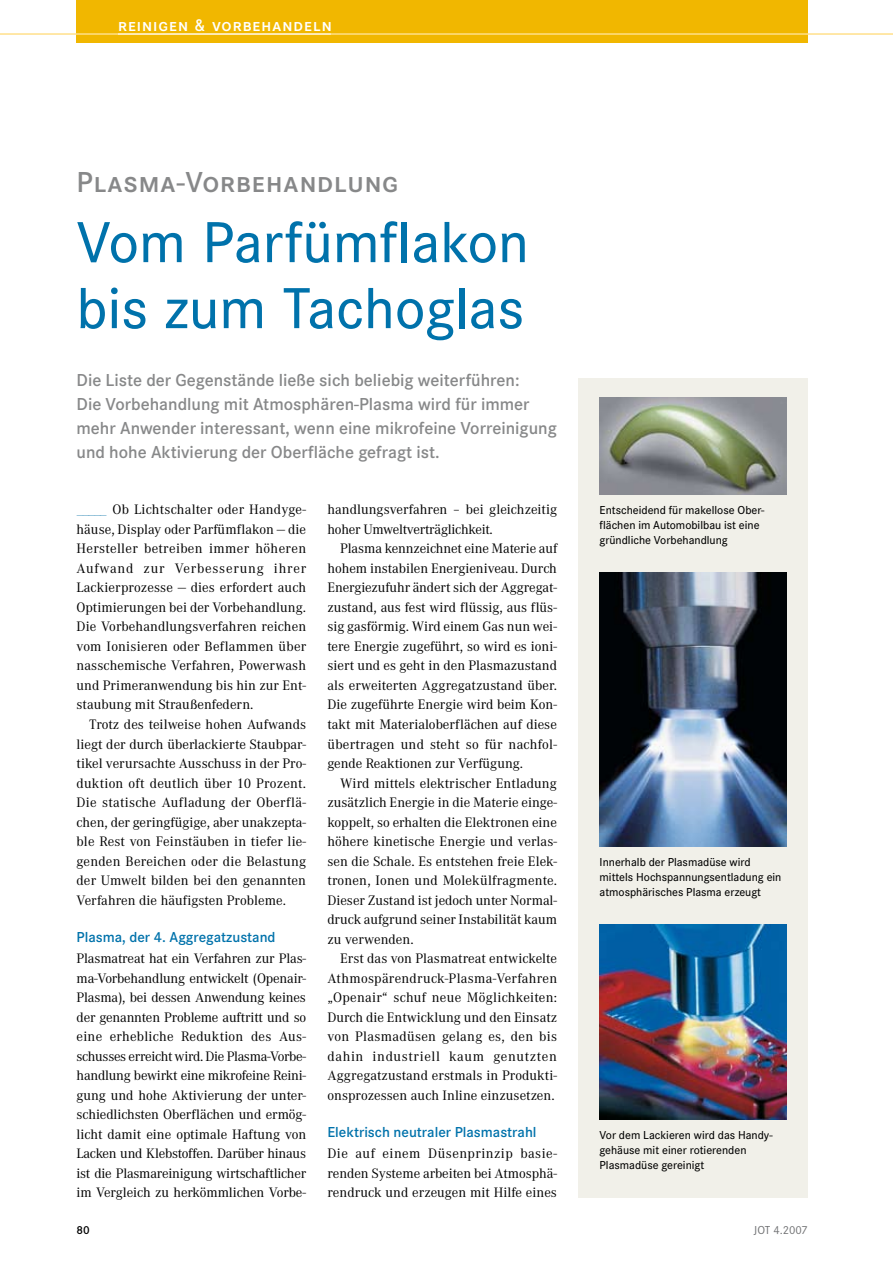
<style>
.page{position:relative;width:893px;height:1263px;background:#fff}
.page>*{position:absolute;margin:0;border:0;box-sizing:border-box;transform-origin:0 0}
.t1{font:500 60px/66px "Corporate STOT";color:#0072ab}
.t2{font:30px "Corporate SSCTOT Dem";letter-spacing:.025em;color:#878889}
.t3{font:18px/24px "Corporate STOT Dem";color:#878889}
.t4{font:18px "Corporate SSCTOT Dem";letter-spacing:.05em;color:#fff}
.t5{font:15px "Corporate STOT Dem";color:#0072ab}
.t6{font:14.25px/19.5px "Corporate ATOT";letter-spacing:.005em;color:#000;text-align:justify}
.t7{font:500 12px/15px "Corporate STOT";color:#000}
.t8{font:12px "Corporate STOT";color:#707173}
.t9{font:12px "Corporate STOT Dem";color:#000}
.s1{color:#559ec3}
</style>
<div class="page">
<div style="left:77px;top:0;width:731px;height:43px;background:#f1b700"></div>
<div style="left:578px;top:378px;width:230px;height:819px;background:#f1f0e9"></div>
<img style="left:600px;top:397px;width:187px;height:98px">
<hr style="left:0;top:34px;width:893px;height:1px;background:#ffe08a">
<img style="left:600px;top:573px;width:187px;height:273px">
<img style="left:600px;top:924px;width:187px;height:195px">
<hr style="left:118px;top:34px;width:213px;height:1px;background:#fff">
<p class="t4" style="left:118px;top:14px;width:215px">reinigen &amp; vorbehandeln</p>
<h2 class="t2" style="left:77px;top:165px;width:324px">Plasma-Vorbehandlung</h2>
<h1 class="t1" style="left:77px;top:210px;width:454px">Vom Parfümflakon bis zum Tachoglas</h1>
<p class="t3" style="left:77px;top:368px;width:482px">Die Liste der Gegenstände ließe sich beliebig weiterführen:<br>Die Vorbehandlung mit Atmosphären-Plasma wird für immer mehr Anwender interessant, wenn eine mikrofeine Vorreinigung und hohe Aktivierung der Oberfläche gefragt ist.</p>
<p class="t6" style="left:77px;top:500px;width:231px"><span class="s1">_____</span> Ob Lichtschalter oder Handyge&shy;häuse, Display oder Parfümflakon — die Hersteller betreiben immer höheren Aufwand zur Verbesserung ihrer Lackierprozesse — dies erfordert auch Optimierungen bei der Vorbehandlung.<br>Die Vorbehandlungsverfahren reichen vom Ionisieren oder Beflammen über nasschemische Verfahren, Powerwash und Primeranwendung bis hin zur Ent&shy;staubung mit Straußenfedern.</p>
<p class="t6" style="left:77px;top:715px;width:231px;text-indent:13px">Trotz des teilweise hohen Aufwands liegt der durch überlackierte Staubpar&shy;tikel verursachte Ausschuss in der Pro&shy;duktion oft deutlich über 10 Prozent.<br>Die statische Aufladung der Oberflä&shy;chen, der geringfügige, aber unakzepta&shy;ble Rest von Feinstäuben in tiefer lie&shy;genden Bereichen oder die Belastung der Umwelt bilden bei den genannten Verfahren die häufigsten Probleme.</p>
<p class="t5" style="left:77px;top:928px;width:201px">Plasma, der 4. Aggregatzustand</p>
<p class="t6" style="left:77px;top:949px;width:231px">Plasmatreat hat ein Verfahren zur Plas&shy;ma-Vorbehandlung entwickelt (Openair-Plasma), bei dessen Anwendung keines der genannten Probleme auftritt und so eine erhebliche Reduktion des Aus&shy;schusses erreicht wird. Die Plasma-Vorbe&shy;handlung bewirkt eine mikrofeine Reini&shy;gung und hohe Aktivierung der unter&shy;schiedlichsten Oberflächen und ermög&shy;licht damit eine optimale Haftung von Lacken und Klebstoffen. Darüber hinaus ist die Plasmareinigung wirtschaftlicher im Vergleich zu herkömmlichen Vorbe-</p>
<p class="t6" style="left:327px;top:500px;width:231px">handlungsverfahren – bei gleichzeitig hoher Umweltverträglichkeit.</p>
<p class="t6" style="left:327px;top:539px;width:231px;text-indent:13px">Plasma kennzeichnet eine Materie auf hohem instabilen Energieniveau. Durch Energiezufuhr ändert sich der Aggregat&shy;zustand, aus fest wird flüssig, aus flüs&shy;sig gasförmig. Wird einem Gas nun wei&shy;tere Energie zugeführt, so wird es ioni&shy;siert und es geht in den Plasmazustand als erweiterten Aggregatzustand über.<br>Die zugeführte Energie wird beim Kon&shy;takt mit Materialoberflächen auf diese übertragen und steht so für nachfol&shy;gende Reaktionen zur Verfügung.</p>
<p class="t6" style="left:327px;top:773px;width:231px;text-indent:13px">Wird mittels elektrischer Entladung zusätzlich Energie in die Materie einge&shy;koppelt, so erhalten die Elektronen eine höhere kinetische Energie und verlas&shy;sen die Schale. Es entstehen freie Elek&shy;tronen, Ionen und Molekülfragmente.<br>Dieser Zustand ist jedoch unter Normal&shy;druck aufgrund seiner Instabilität kaum zu verwenden.</p>
<p class="t6" style="left:327px;top:949px;width:231px;text-indent:13px">Erst das von Plasmatreat entwickelte Athmospärendruck-Plasma-Verfahren „Openair“ schuf neue Möglichkeiten:<br>Durch die Entwicklung und den Einsatz von Plasmadüsen gelang es, den bis dahin industriell kaum genutzten Aggregatzustand erstmals in Produkti&shy;onsprozessen auch Inline einzusetzen.</p>
<p class="t5" style="left:327px;top:1123px;width:211px">Elektrisch neutraler Plasmastrahl</p>
<p class="t6" style="left:327px;top:1144px;width:231px">Die auf einem Düsenprinzip basie&shy;renden Systeme arbeiten bei Atmosphä&shy;rendruck und erzeugen mit Hilfe eines</p>
<p class="t7" style="left:600px;top:503px;width:166px">Entscheidend für makellose Ober&shy;flächen im Automobilbau ist eine gründliche Vorbehandlung</p>
<p class="t7" style="left:600px;top:854px;width:183px">Innerhalb der Plasmadüse wird mittels Hochspannungsentladung ein atmosphärisches Plasma erzeugt</p>
<p class="t7" style="left:600px;top:1127px;width:175px">Vor dem Lackieren wird das Handy&shy;gehäuse mit einer rotierenden<br>Plasmadüse gereinigt</p>
<p class="t9" style="left:77px;top:1223px;width:15px">80</p>
<p class="t8" style="left:754px;top:1223px;width:55px">JOT 4.2007</p>
</div>
